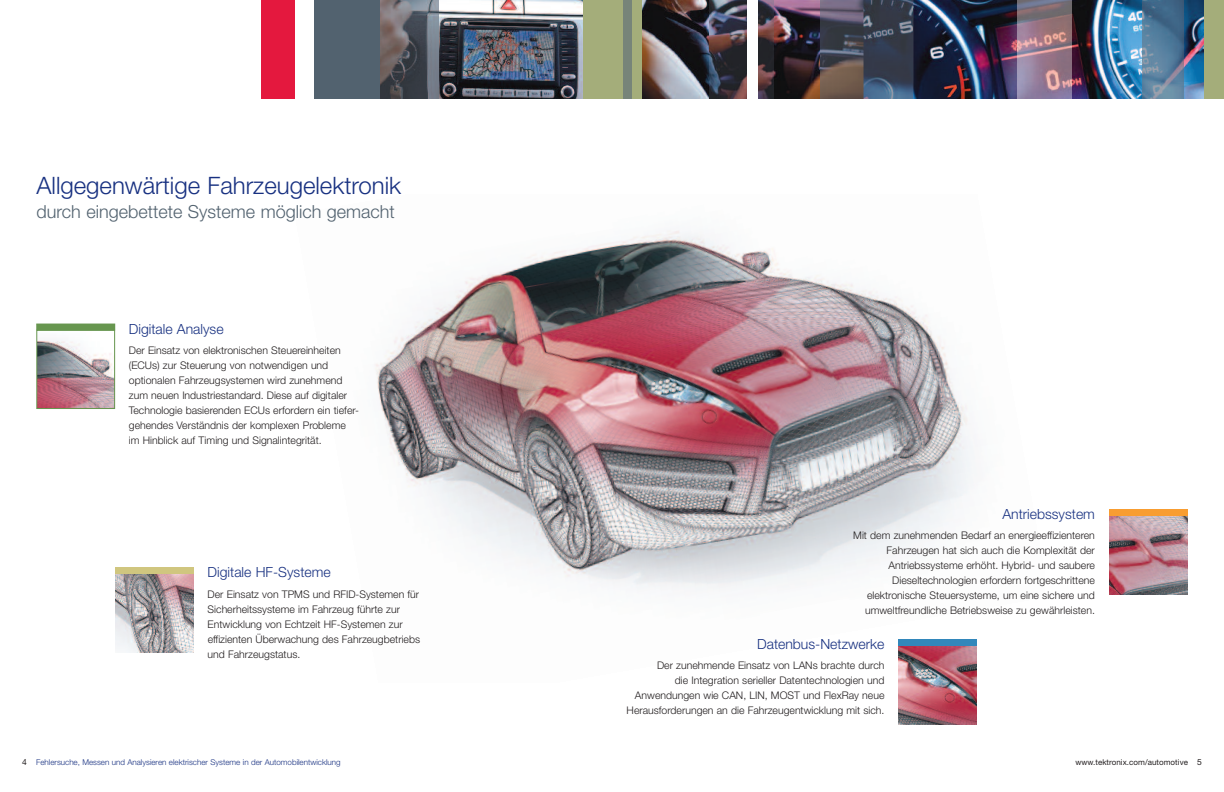
<style>
.page{position:relative;width:1224px;height:792px;background:#fff}
.page>*{position:absolute;margin:0;border:0;box-sizing:border-box;transform-origin:0 0}
.t1{font:24px "Helvetica Neue Light TT";color:#183181}
.t2{font:18px "Helvetica Neue Light TT";color:#52626f}
.t3{font:14px "Helvetica Neue Light TT";color:#183181}
.t4{font:10.5px/15px "Helvetica Neue Light TT";color:#231f20}
.t5{font:8px "Helvetica Neue Light TT";color:#183181}
.t6{font:8px "Helvetica Neue";letter-spacing:.005em;color:#231f20}
.s1{font-family:"Helvetica Neue";font-size:8.5px;color:#231f20}
.s2{font-size:8.5px}
</style>
<div class="page">
<img style="left:641px;top:0;width:563px;height:99px">
<img style="left:438px;top:0;width:145px;height:99px">
<div style="left:314px;top:0;width:66px;height:99px;background:#52626f"></div>
<div style="left:583px;top:0;width:58px;height:99px;background:#a4ad7a"></div>
<div style="left:623px;top:0;width:9px;height:99px;background:#778479"></div>
<svg style="left:821px;top:0;width:43px;height:99px;background:#5b5358"></svg>
<img style="left:380px;top:0;width:58px;height:99px">
<img style="left:710px;top:0;width:63px;height:99px">
<div style="left:1204px;top:0;width:20px;height:99px;background:#a4ad7a"></div>
<div style="left:261px;top:0;width:34px;height:99px;background:#e4183e"></div>
<img style="left:1143px;top:0;width:41px;height:99px">
<img style="left:1018px;top:0;width:53px;height:99px">
<div style="left:747px;top:0;width:11px;height:99px;background:#fff"></div>
<img style="left:375px;top:230px;width:600px;height:361px">
<img style="left:1109px;top:515px;width:79px;height:79px">
<div style="left:1109px;top:509px;width:79px;height:6px;background:#f89d31"></div>
<img style="left:39px;top:340px;width:74px;height:67px">
<div style="left:37px;top:330px;width:78px;height:79px;border:1px solid #67964f"></div>
<div style="left:37px;top:324px;width:77px;height:6px;background:#67964f"></div>
<img style="left:116px;top:574px;width:78px;height:79px">
<div style="left:116px;top:568px;width:78px;height:6px;background:#d0c67f"></div>
<img style="left:898px;top:646px;width:79px;height:78px">
<div style="left:898px;top:639px;width:79px;height:7px;background:#3287bb"></div>
<h1 class="t1" style="left:37px;top:171px;width:366px">Allgegenwärtige Fahrzeugelektronik</h1>
<h2 class="t2" style="left:37px;top:201px;width:360px">durch eingebettete Systeme möglich gemacht</h2>
<h3 class="t3" style="left:129px;top:320px;width:96px">Digitale Analyse</h3>
<p class="t4" style="left:129px;top:343px;width:232px">Der Einsatz von elektronischen Steuereinheiten (ECUs) zur Steuerung von notwendigen und optionalen Fahrzeugsystemen wird zunehmend zum neuen Industriestandard. Diese auf digitaler Technologie basierenden ECUs erfordern ein tiefer&shy;gehendes Verständnis der komplexen Probleme im Hinblick auf Timing und Signalintegrität.</p>
<h3 class="t3" style="left:208px;top:564px;width:125px">Digitale HF-Systeme</h3>
<p class="t4" style="left:208px;top:587px;width:214px">Der Einsatz von TPMS und RFID-Systemen für Sicherheitssysteme im Fahrzeug führte zur Entwicklung von Echtzeit HF-Systemen zur effizienten Überwachung des Fahrzeugbetriebs und Fahrzeugstatus.</p>
<h3 class="t3" style="left:1002px;top:505px;width:94px">Antriebssystem</h3>
<p class="t4" style="left:853px;top:528px;width:243px;text-align:right">Mit dem zunehmenden Bedarf an energieeffizienteren Fahrzeugen hat sich auch die Komplexität der Antriebssysteme erhöht. Hybrid- und saubere Dieseltechnologien erfordern fortgeschrittene elektronische Steuersysteme, um eine sichere und umweltfreundliche Betriebsweise zu gewährleisten.</p>
<h3 class="t3" style="left:757px;top:635px;width:129px">Datenbus-Netzwerke</h3>
<p class="t4" style="left:627px;top:658px;width:259px;text-align:right">Der zunehmende Einsatz von LANs brachte durch<br>die Integration serieller Datentechnologien und Anwendungen wie CAN, LIN, MOST und FlexRay neue Herausforderungen an die Fahrzeugentwicklung mit sich.</p>
<p class="t5" style="left:22px;top:758px;width:320px"><span class="s1">4</span> Fehlersuche, Messen und Analysieren elektrischer Systeme in der Automobilentwicklung</p>
<p class="t6" style="left:1075px;top:757px;width:128px">www.tektronix.com/automotive <span class="s2">5</span></p>
</div>
